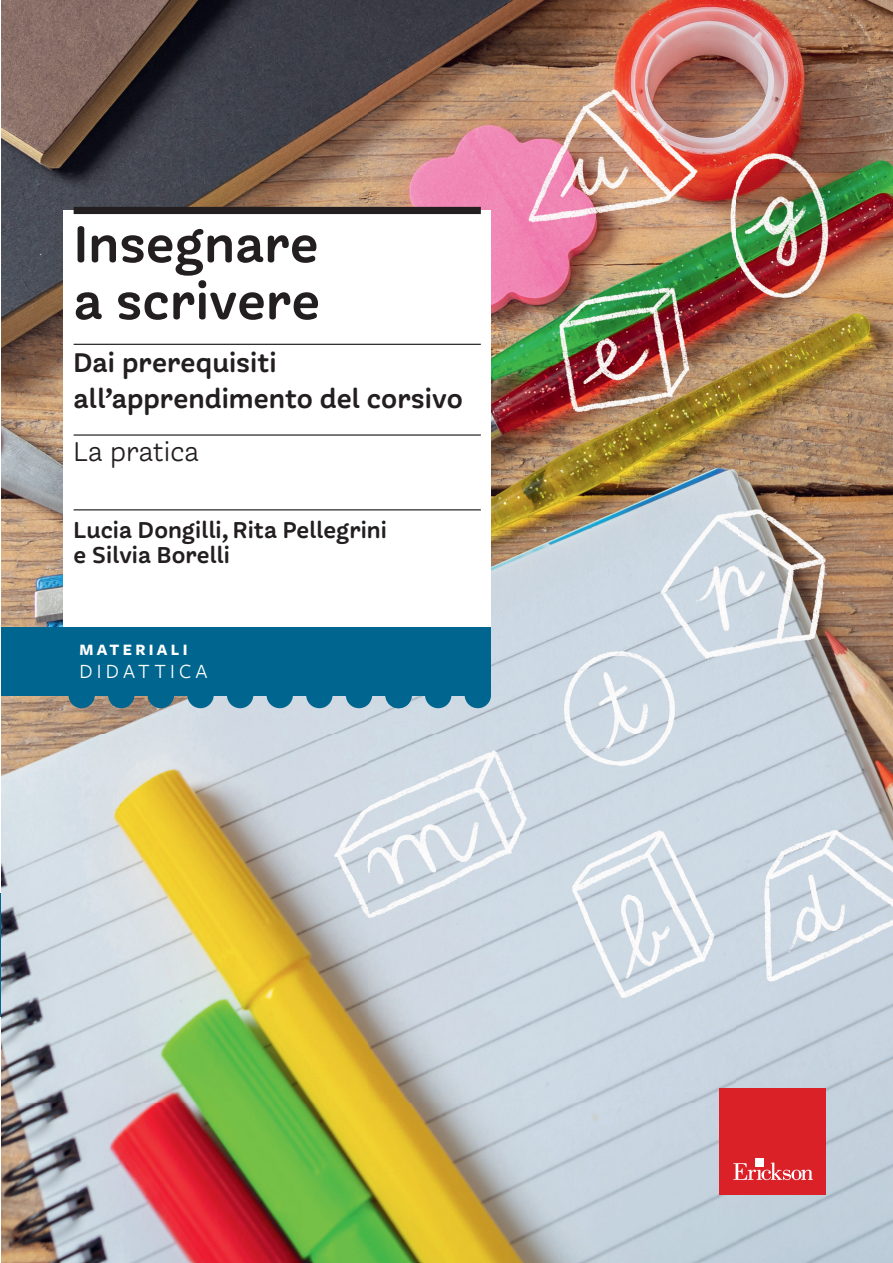
<style>
.page{position:relative;width:893px;height:1263px;background:#fff}
.page>*{position:absolute;margin:0;border:0;box-sizing:border-box;transform-origin:0 0}
.t1{font:57px/57px "Freight Round Pro Semi";color:#231f20}
.t2{font:30px/36px "Freight Round Pro Semi";color:#231f20}
.t3{font:30px "Freight Round Pro";color:#231f20}
.t4{font:25.5px/25.5px "Freight Round Pro Semi";color:#231f20}
.t5{font:21px "Freight Sans Pro";letter-spacing:.2em;color:#fff}
.t6{font:700 16.5px "Freight Sans Pro";letter-spacing:.2em;color:#fff}
</style>
<div class="page">
<img style="left:1px;top:0;width:892px;height:1261px">
<hr style="left:0;top:893px;width:1px;height:123px;background:#01668f">
<div style="left:720px;top:1088px;width:106px;height:107px;background:#da2128"></div>
<svg style="left:733px;top:1162px;width:80px;height:18px"></svg>
<div style="left:755px;top:1158px;width:9px;height:9px;background:#fff"></div>
<div style="left:1px;top:627px;width:490px;height:68px;background:#01668f"></div>
<svg style="left:346px;top:695px;width:26px;height:13px"></svg>
<svg style="left:306px;top:695px;width:27px;height:13px"></svg>
<svg style="left:267px;top:695px;width:26px;height:13px"></svg>
<svg style="left:227px;top:695px;width:26px;height:13px"></svg>
<svg style="left:187px;top:695px;width:27px;height:13px"></svg>
<svg style="left:148px;top:695px;width:26px;height:13px"></svg>
<svg style="left:108px;top:695px;width:26px;height:13px"></svg>
<svg style="left:68px;top:695px;width:27px;height:13px"></svg>
<svg style="left:465px;top:695px;width:26px;height:13px"></svg>
<svg style="left:425px;top:695px;width:26px;height:13px"></svg>
<svg style="left:385px;top:695px;width:27px;height:13px"></svg>
<div style="left:63px;top:210px;width:428px;height:417px;background:#fff"></div>
<div style="left:74px;top:207px;width:407px;height:7px;background:#231f20"></div>
<hr style="left:74px;top:344px;width:407px;height:1px;background:#231f20">
<hr style="left:74px;top:434px;width:407px;height:2px;background:#231f20">
<hr style="left:74px;top:509px;width:407px;height:1px;background:#231f20">
<h1 class="t1" style="left:74px;top:216px;width:248px">Insegnare a scrivere</h1>
<p class="t2" style="left:74px;top:345px;width:391px">Dai prerequisiti all’apprendimento del corsivo</p>
<p class="t3" style="left:74px;top:433px;width:127px">La pratica</p>
<p class="t4" style="left:74px;top:517px;width:315px">Lucia Dongilli, Rita Pellegrini e Silvia Borelli</p>
<p class="t6" style="left:79px;top:639px;width:110px">MATERIALI</p>
<p class="t5" style="left:79px;top:657px;width:130px">DIDATTICA</p>
</div>
